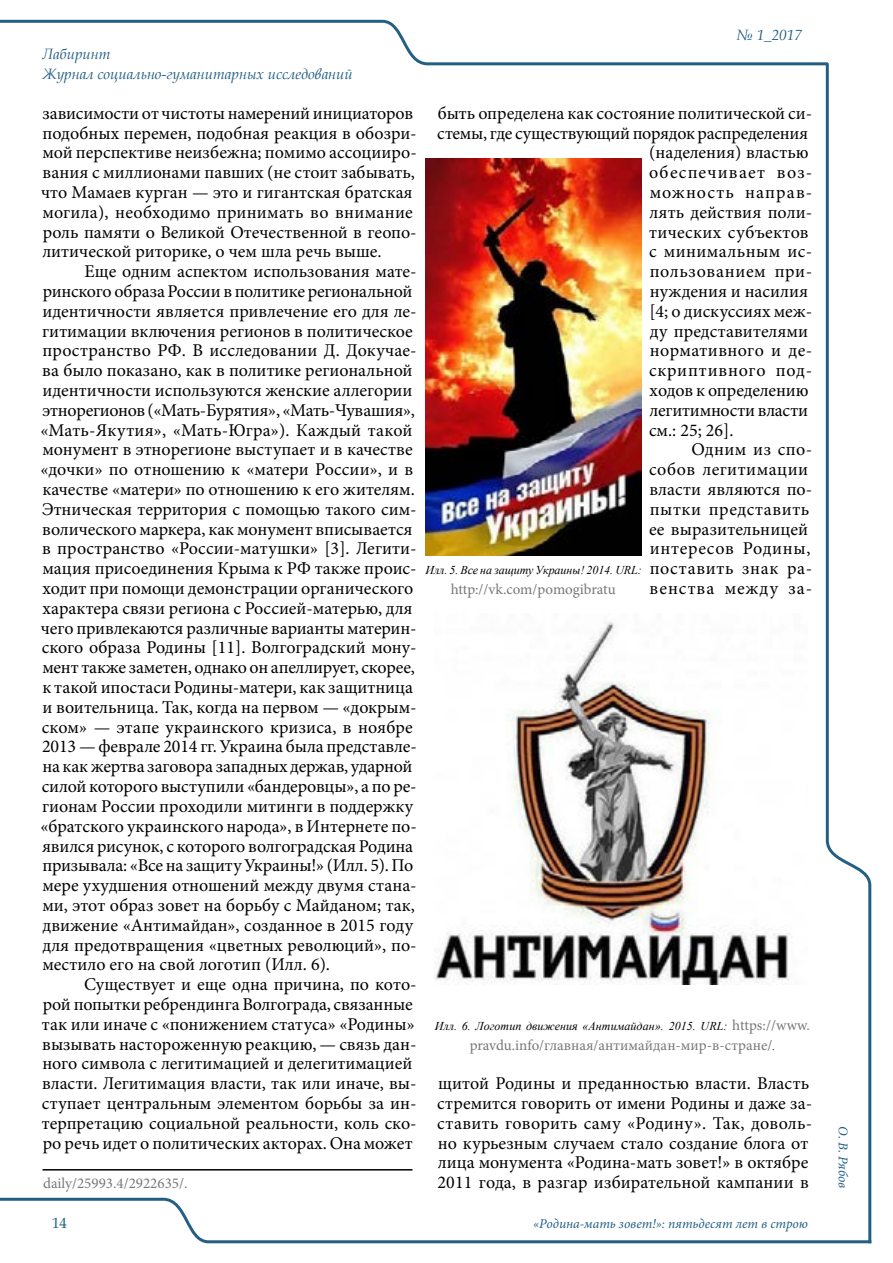
<style>
.page{position:relative;width:893px;height:1263px;background:#fff}
.page>*{position:absolute;margin:0;border:0;box-sizing:border-box;transform-origin:0 0}
.t1{font:18px/19.8px "Minion Pro";color:#000}
.t2{font:18px "Minion Pro";letter-spacing:.04em;color:#000}
.t3{font:18px "Minion Pro";letter-spacing:.025em;color:#000}
.t4{font:18px "Minion Pro";letter-spacing:.06em;color:#000}
.t5{font:18px "Minion Pro";letter-spacing:.07em;color:#000}
.t6{font:18px "Minion Pro";letter-spacing:.045em;color:#000}
.t7{font:18px "Minion Pro";letter-spacing:.03em;color:#000}
.t8{font:18px "Minion Pro";letter-spacing:.02em;color:#000}
.t9{font:15px "Minion Pro";color:#777}
.t10{font:italic 15px/19.8px "Book Antiqua";color:#235f83}
.t11{font:15px "Book Antiqua";color:#235f83}
.t12{font:italic 13.5px "Minion Pro";color:#235f83}
.t13{font:italic 12px "Times New Roman";letter-spacing:.005em;color:#000}
.s1{font-family:"Minion Pro";font-style:normal;font-size:15px;color:#777}
.s2{font-family:"Times New Roman";font-style:italic;font-size:12px;color:#000}
</style>
<div class="page">
<svg style="left:0;top:19px;width:824px;height:47px"></svg>
<svg style="left:824px;top:62px;width:48px;height:1134px"></svg>
<svg style="left:0;top:1196px;width:872px;height:48px"></svg>
<hr style="left:43px;top:1169px;width:369px;height:1px;background:#000">
<img style="left:425px;top:158px;width:216px;height:398px">
<img style="left:435px;top:621px;width:355px;height:363px">
<p class="t10" style="left:43px;top:44px;width:312px">Лабиринт<br>Журнал социально-гуманитарных исследований</p>
<p class="t1" style="left:41px;top:103px;width:377px">зависимости от чистоты намерений инициаторов подобных перемен, подобная реакция в обозри&shy;мой перспективе неизбежна; помимо ассоцииро&shy;вания с миллионами павших (не стоит забывать, что Мамаев курган — это и гигантская братская могила), необходимо принимать во внимание роль памяти о Великой Отечественной в геопо&shy;литической риторике, о чем шла речь выше.</p>
<p class="t1" style="left:40px;top:262px;width:378px;text-indent:44px">Еще одним аспектом использования мате&shy;ринского образа России в политике региональной идентичности является привлечение его для ле&shy;гитимации включения регионов в политическое пространство РФ. В исследовании Д. Докучае&shy;ва было показано, как в политике региональной идентичности используются женские аллегории этнорегионов («Мать-Бурятия», «Мать-Чувашия», «Мать-Якутия», «Мать-Югра»). Каждый такой монумент в этнорегионе выступает и в качестве «дочки» по отношению к «матери России», и в качестве «матери» по отношению к его жителям.<br>Этническая территория с помощью такого сим&shy;волического маркера, как монумент вписывается в пространство «России-матушки» [3]. Легити&shy;мация присоединения Крыма к РФ также проис&shy;ходит при помощи демонстрации органического характера связи региона с Россией-матерью, для чего привлекаются различные варианты материн&shy;ского образа Родины [11]. Волгоградский мону&shy;мент также заметен, однако он апеллирует, скорее, к такой ипостаси Родины-матери, как защитница и воительница. Так, когда на первом — «докрым&shy;ском» — этапе украинского кризиса, в ноябре 2013 — феврале 2014 гг. Украина была представле&shy;на как жертва заговора западных держав, ударной силой которого выступили «бандеровцы», а по ре&shy;гионам России проходили митинги в поддержку «братского украинского народа», в Интернете по&shy;явился рисунок, с которого волгоградская Родина призывала: «Все на защиту Украины!» (Илл. 5). По мере ухудшения отношений между двумя стана&shy;ми, этот образ зовет на борьбу с Майданом; так, движение «Антимайдан», созданное в 2015 году для предотвращения «цветных революций», по&shy;местило его на свой логотип (Илл. 6).</p>
<p class="t1" style="left:42px;top:974px;width:376px;text-indent:42px">Существует и еще одна причина, по кото&shy;рой попытки ребрендинга Волгограда, связанные так или иначе с «понижением статуса» «Родины» вызывать настороженную реакцию, — связь дан&shy;ного символа с легитимацией и делегитимацией власти. Легитимация власти, так или иначе, вы&shy;ступает центральным элементом борьбы за ин&shy;терпретацию социальной реальности, коль ско&shy;ро речь идет о политических акторах. Она может</p>
<p class="t9" style="left:43px;top:1173px;width:146px">daily/25993.4/2922635/.</p>
<p class="t10" style="left:736px;top:24px;width:67px">№ 1_2017</p>
<p class="t1" style="left:438px;top:103px;width:376px">быть определена как состояние политической си-</p>
<p class="t1" style="left:437px;top:123px;width:372px">стемы, где существующий порядок распределения</p>
<p class="t1" style="left:649px;top:143px;width:161px">(наделения) властью</p>
<p class="t5" style="left:649px;top:160px;width:165px">обеспечивает воз-</p>
<p class="t4" style="left:650px;top:180px;width:164px">можность направ-</p>
<p class="t1" style="left:650px;top:202px;width:164px">лять действия поли-</p>
<p class="t1" style="left:649px;top:222px;width:161px">тических субъектов</p>
<p class="t3" style="left:649px;top:240px;width:165px">с минимальным ис-</p>
<p class="t2" style="left:650px;top:259px;width:164px">пользованием при-</p>
<p class="t1" style="left:650px;top:281px;width:160px">нуждения и насилия</p>
<p class="t1" style="left:649px;top:301px;width:164px">[4; о дискуссиях меж-</p>
<p class="t1" style="left:650px;top:321px;width:160px">ду представителями</p>
<p class="t3" style="left:650px;top:339px;width:164px">нормативного и де-</p>
<p class="t6" style="left:649px;top:358px;width:165px">скриптивного под-</p>
<p class="t1" style="left:650px;top:380px;width:160px">ходов к определению</p>
<p class="t1" style="left:650px;top:400px;width:160px">легитимности власти</p>
<p class="t1" style="left:649px;top:420px;width:86px">см.: 25; 26].</p>
<p class="t8" style="left:691px;top:438px;width:122px">Одним из спо-</p>
<p class="t3" style="left:649px;top:457px;width:161px">собов легитимации</p>
<p class="t1" style="left:650px;top:479px;width:164px">власти являются по-</p>
<p class="t7" style="left:650px;top:497px;width:161px">пытки представить</p>
<p class="t1" style="left:649px;top:519px;width:161px">ее выразительницей</p>
<p class="t2" style="left:650px;top:537px;width:162px">интересов Родины,</p>
<p class="t2" style="left:650px;top:556px;width:164px">поставить знак ра-</p>
<p class="t4" style="left:650px;top:576px;width:164px">венства между за-</p>
<p class="t13" style="left:425px;top:562px;width:218px">Илл. 5. Все на защиту Украины! 2014. URL:</p>
<p class="t9" style="left:451px;top:579px;width:166px">http://vk.com/pomogibratu</p>
<p class="t13" style="left:435px;top:1017px;width:377px">Илл. 6. Логотип движения «Антимайдан». 2015. URL: <span class="s1">https://www.</span></p>
<p class="t9" style="left:470px;top:1035px;width:307px">pravdu.info/главная/антимайдан-мир-в-стране/<span class="s2">.</span></p>
<p class="t1" style="left:437px;top:1073px;width:376px">щитой Родины и преданностью власти. Власть стремится говорить от имени Родины и даже за&shy;ставить говорить саму «Родину». Так, доволь&shy;но курьезным случаем стало создание блога от лица монумента «Родина-мать зовет!» в октябре 2011 года, в разгар избирательной кампании в</p>
<p class="t11" style="left:52px;top:1212px;width:16px">14</p>
<p class="t12" style="left:533px;top:1214px;width:276px">«Родина-мать зовет!»: пятьдесят лет в строю</p>
<p class="t12" style="left:852px;top:1126px;width:64px;rotate:90deg">О. В. Рябов</p>
</div>
